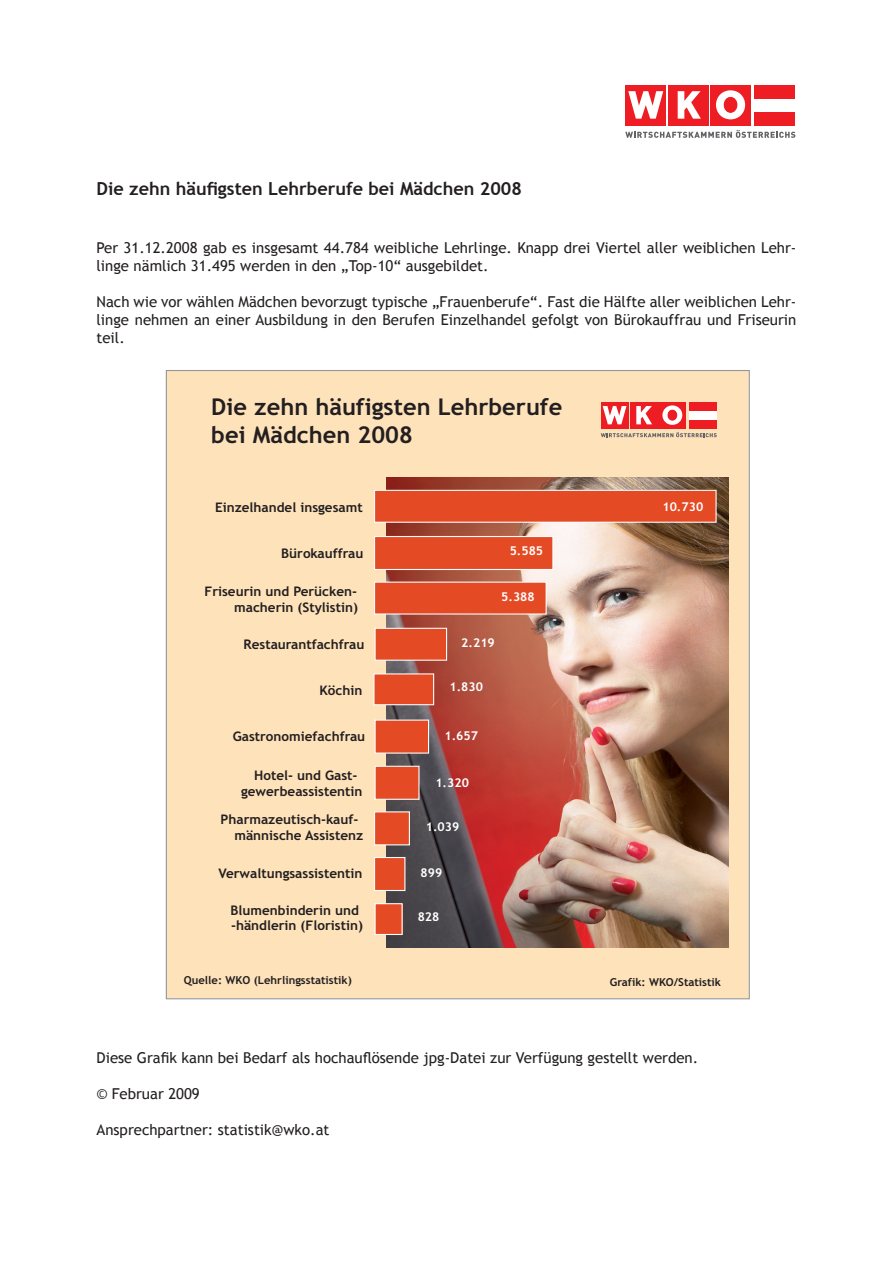
<style>
.page{position:relative;width:893px;height:1263px;background:#fff}
.page>*{position:absolute;margin:0;border:0;box-sizing:border-box;transform-origin:0 0}
.t1{font:700 23.1px/27.8px "Trebuchet MS";color:#231f20}
.t2{font:700 18px "Trebuchet MS";color:#231f20}
.t3{font:15px/18px "Trebuchet MS";color:#231f20}
.t4{font:700 13.2px/15.9px "Trebuchet MS";color:#231f20}
.t5{font:700 12.15px "Trebuchet MS";color:#fff}
.t6{font:700 10.95px "Trebuchet MS";color:#231f20}
</style>
<div class="page">
<div style="left:710px;top:85px;width:41px;height:40px;background:#ee1d23"></div>
<div style="left:668px;top:85px;width:40px;height:40px;background:#ee1d23"></div>
<svg style="left:625px;top:130px;width:170px;height:8px"></svg>
<svg style="left:678px;top:91px;width:23px;height:28px"></svg>
<div style="left:626px;top:85px;width:40px;height:40px;background:#ee1d23"></div>
<svg style="left:628px;top:91px;width:35px;height:28px"></svg>
<div style="left:755px;top:85px;width:40px;height:14px;background:#ee1d23"></div>
<div style="left:755px;top:112px;width:40px;height:13px;background:#ee1d23"></div>
<svg style="left:716px;top:90px;width:29px;height:29px"></svg>
<div style="left:724px;top:97px;width:13px;height:15px;background:#ee1d23;border-radius:50%"></div>
<div style="left:724px;top:97px;width:13px;height:16px;border:1px solid #ee1d23;border-radius:50%"></div>
<div style="left:166px;top:370px;width:584px;height:629px;background:#fee2ba"></div>
<img style="left:387px;top:478px;width:342px;height:469px">
<div style="left:375px;top:857px;width:30px;height:33px;background:#e44b25"></div>
<div style="left:374px;top:857px;width:31px;height:34px;border:1px solid #fcfcfc"></div>
<div style="left:375px;top:490px;width:341px;height:32px;background:#e44b25"></div>
<div style="left:374px;top:490px;width:343px;height:33px;border:1px solid #fcfcfc"></div>
<div style="left:375px;top:536px;width:178px;height:33px;background:#e44b25"></div>
<div style="left:374px;top:536px;width:179px;height:34px;border:1px solid #fcfcfc"></div>
<div style="left:375px;top:582px;width:171px;height:32px;background:#e44b25"></div>
<div style="left:375px;top:628px;width:72px;height:32px;background:#e44b25"></div>
<div style="left:375px;top:628px;width:72px;height:33px;border:1px solid #fcfcfc"></div>
<div style="left:374px;top:674px;width:60px;height:31px;background:#e44b25"></div>
<div style="left:373px;top:673px;width:61px;height:32px;border:1px solid #fcfcfc"></div>
<div style="left:375px;top:904px;width:27px;height:30px;background:#e44b25"></div>
<div style="left:375px;top:903px;width:28px;height:32px;border:1px solid #fcfcfc"></div>
<div style="left:586px;top:388px;width:132px;height:60px;background:#fee2ba"></div>
<div style="left:689px;top:411px;width:27px;height:9px;background:#fff"></div>
<div style="left:659px;top:402px;width:27px;height:27px;background:#ee1d23"></div>
<div style="left:630px;top:402px;width:27px;height:27px;background:#ee1d23"></div>
<svg style="left:601px;top:432px;width:116px;height:5px"></svg>
<svg style="left:636px;top:406px;width:16px;height:18px"></svg>
<div style="left:601px;top:402px;width:27px;height:27px;background:#ee1d23"></div>
<svg style="left:603px;top:406px;width:23px;height:18px"></svg>
<div style="left:689px;top:402px;width:28px;height:9px;background:#ee1d23"></div>
<div style="left:689px;top:420px;width:28px;height:9px;background:#ee1d23"></div>
<svg style="left:662px;top:405px;width:20px;height:20px"></svg>
<div style="left:668px;top:410px;width:9px;height:10px;background:#ee1d23;border-radius:50%"></div>
<div style="left:668px;top:410px;width:9px;height:10px;border:1px solid #ee1d23;border-radius:50%"></div>
<div style="left:374px;top:811px;width:36px;height:34px;background:#e44b25;border:1px solid #fcfcfc"></div>
<div style="left:375px;top:766px;width:45px;height:34px;background:#e44b25;border:1px solid #fcfcfc"></div>
<div style="left:375px;top:719px;width:54px;height:35px;background:#e44b25;border:1px solid #fcfcfc"></div>
<p class="t2" style="left:97px;top:177px;width:427px">Die zehn häufigsten Lehrberufe bei Mädchen 2008</p>
<p class="t3" style="left:97px;top:239px;width:701px">Per 31.12.2008 gab es insgesamt 44.784 weibliche Lehrlinge. Knapp drei Viertel aller weiblichen Lehr&shy;linge nämlich 31.495 werden in den „Top-10“ ausgebildet.</p>
<p class="t3" style="left:97px;top:293px;width:701px;text-align:justify">Nach wie vor wählen Mädchen bevorzugt typische „Frauenberufe“. Fast die Hälfte aller weiblichen Lehr&shy;linge nehmen an einer Ausbildung in den Berufen Einzelhandel gefolgt von Bürokauffrau und Friseurin teil.</p>
<p class="t1" style="left:211px;top:393px;width:352px">Die zehn häufigsten Lehrberufe bei Mädchen 2008</p>
<p class="t4" style="left:215px;top:500px;width:149px">Einzelhandel insgesamt</p>
<p class="t4" style="left:281px;top:546px;width:84px">Bürokauffrau</p>
<p class="t4" style="left:204px;top:583px;width:155px;text-align:right">Friseurin und Perücken&shy;macherin (Stylistin)</p>
<p class="t4" style="left:244px;top:636px;width:122px">Restaurantfachfrau</p>
<p class="t4" style="left:320px;top:682px;width:44px">Köchin</p>
<p class="t4" style="left:233px;top:728px;width:134px">Gastronomiefachfrau</p>
<p class="t4" style="left:241px;top:768px;width:123px;text-indent:13px">Hotel- und Gast&shy;gewerbeassistentin</p>
<p class="t4" style="left:234px;top:812px;width:130px;text-indent:-14px">Pharmazeutisch-kauf&shy;männische Assistenz</p>
<p class="t4" style="left:218px;top:866px;width:145px">Verwaltungsassistentin</p>
<p class="t4" style="left:230px;top:902px;width:134px">Blumenbinderin und -händlerin (Floristin)</p>
<p class="t5" style="left:510px;top:543px;width:35px">5.585</p>
<p class="t5" style="left:501px;top:589px;width:35px">5.388</p>
<p class="t5" style="left:461px;top:635px;width:35px">2.219</p>
<p class="t5" style="left:449px;top:679px;width:35px">1.830</p>
<p class="t5" style="left:444px;top:728px;width:35px">1.657</p>
<p class="t5" style="left:435px;top:775px;width:35px">1.320</p>
<p class="t5" style="left:426px;top:819px;width:35px">1.039</p>
<p class="t5" style="left:420px;top:865px;width:23px">899</p>
<p class="t5" style="left:418px;top:909px;width:23px">828</p>
<p class="t5" style="left:662px;top:499px;width:42px">10.730</p>
<p class="t6" style="left:184px;top:973px;width:170px">Quelle: WKO (Lehrlingsstatistik)</p>
<p class="t6" style="left:610px;top:975px;width:113px">Grafik: WKO/Statistik</p>
<p class="t3" style="left:97px;top:1049px;width:603px">Diese Grafik kann bei Bedarf als hochauflösende jpg-Datei zur Verfügung gestellt werden.</p>
<p class="t3" style="left:97px;top:1085px;width:105px">© Februar 2009</p>
<p class="t3" style="left:97px;top:1121px;width:234px">Ansprechpartner: statistik@wko.at</p>
</div>
